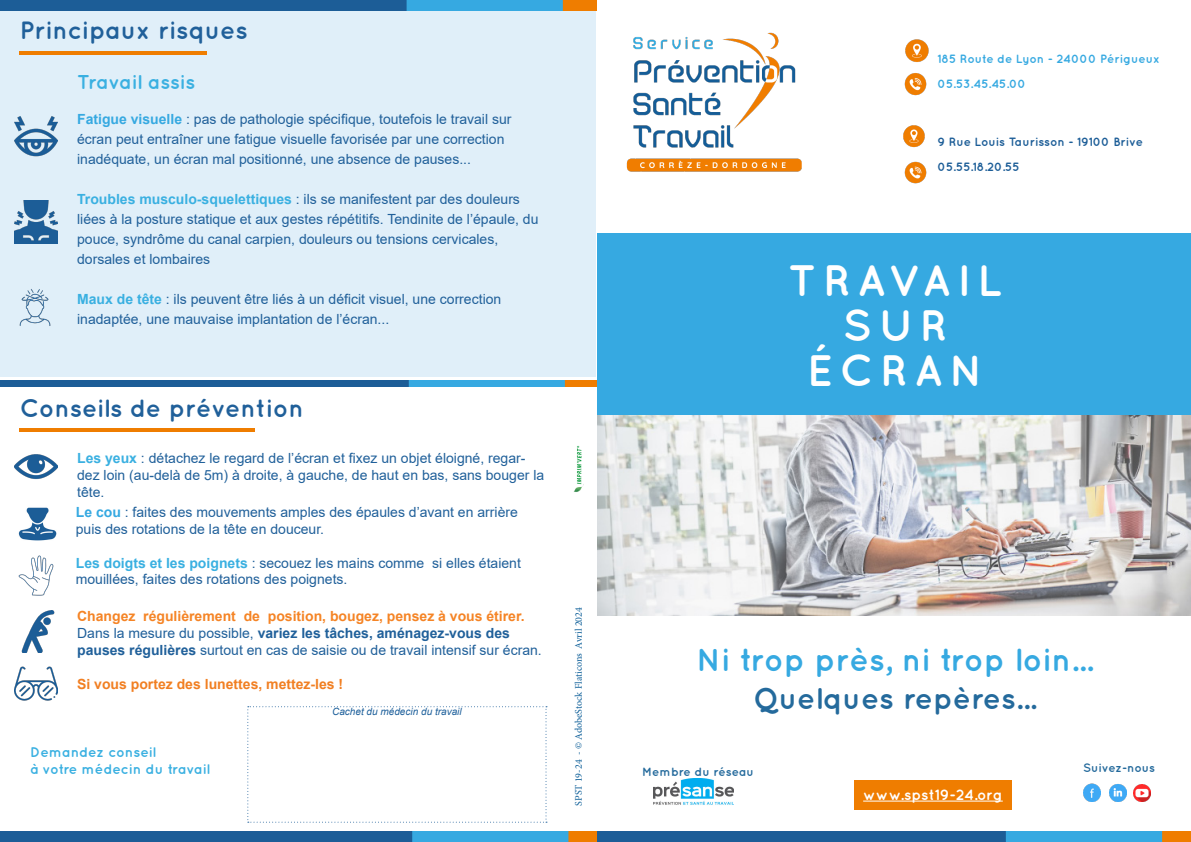
<style>
.page{position:relative;width:1191px;height:842px;background:#fff}
.page>*{position:absolute;margin:0;border:0;box-sizing:border-box;transform-origin:0 0}
.t1{font:700 44px "Quicksand";letter-spacing:.15em;color:#fff}
.t2{font:700 32px "Quicksand";color:#36a9e1}
.t3{font:700 30px "Quicksand";color:#246a9c}
.t4{font:700 25px "Quicksand";color:#20609a}
.t5{font:700 20px "Quicksand";letter-spacing:-.015em;color:#3ab0e1}
.t6{font:700 15px "Quicksand";color:#fff}
.t7{font:14px/16.8px "Arial";color:#20609a}
.t8{font:700 14px "Quicksand";letter-spacing:-.01em;color:#3ab0e1}
.t9{font:700 14px "Arial";color:#f17f22}
.t10{font:700 12px "Quicksand";color:#1c5d97}
.t11{font:700 12px "Quicksand";color:#36a9e1}
.t12{font:700 12px "Quicksand";color:#246a9c}
.t13{font:10px "Minion Pro";color:#0c5e98}
.t14{font:italic 10px "Arial";color:#1e609b}
.s1{font-weight:700;color:#36a9e1}
.s2{font-weight:700;color:#3ab0e1}
.s3{font-weight:700;color:#f58425}
.s4{font-weight:700}
</style>
<div class="page">
<div style="left:1px;top:11px;width:595px;height:366px;background:#e0eff9"></div>
<img style="left:0;top:380px;width:597px;height:6px">
<img style="left:626px;top:32px;width:176px;height:140px">
<img style="left:596px;top:831px;width:595px;height:11px">
<img style="left:0;top:831px;width:596px;height:11px">
<img style="left:654px;top:779px;width:79px;height:26px">
<img style="left:1083px;top:784px;width:17px;height:18px">
<img style="left:1109px;top:784px;width:17px;height:17px">
<img style="left:1133px;top:785px;width:17px;height:17px">
<img style="left:905px;top:39px;width:24px;height:23px">
<img style="left:904px;top:73px;width:23px;height:23px">
<img style="left:903px;top:125px;width:22px;height:23px">
<img style="left:904px;top:161px;width:23px;height:23px">
<div style="left:854px;top:780px;width:157px;height:29px;background:#ef7d00"></div>
<hr style="left:863px;top:801px;width:139px;height:1px;background:#fff">
<img style="left:573px;top:445px;width:11px;height:47px">
<img style="left:0;top:0;width:596px;height:11px">
<img style="left:597px;top:415px;width:594px;height:201px">
<div style="left:597px;top:233px;width:594px;height:182px;background:#36a9e1"></div>
<img style="left:15px;top:666px;width:42px;height:35px">
<hr style="left:20px;top:51px;width:187px;height:3px;background:#ef7d00">
<hr style="left:20px;top:429px;width:235px;height:3px;background:#ef7d00">
<img style="left:15px;top:454px;width:42px;height:25px">
<img style="left:21px;top:611px;width:34px;height:41px">
<svg style="left:247px;top:706px;width:300px;height:117px"></svg>
<img style="left:15px;top:201px;width:42px;height:42px">
<img style="left:15px;top:116px;width:42px;height:41px">
<img style="left:19px;top:289px;width:32px;height:37px">
<img style="left:18px;top:507px;width:39px;height:34px">
<img style="left:18px;top:555px;width:36px;height:41px">
<p class="t4" style="left:20px;top:16px;width:229px">Principaux risques</p>
<p class="t5" style="left:77px;top:69px;width:120px">Travail assis</p>
<p class="t7" style="left:77px;top:108px;width:436px;line-height:20px"><span class="s1">Fatigue visuelle</span> : pas de pathologie spécifique, toutefois le travail sur écran peut entraîner une fatigue visuelle favorisée par une correction</p>
<p class="t7" style="left:77px;top:150px;width:395px">inadéquate, un écran mal positionné, une absence de pauses...</p>
<p class="t7" style="left:77px;top:188px;width:463px;line-height:20px"><span class="s2">Troubles musculo-squelettiques</span> : ils se manifestent par des douleurs liées à la posture statique et aux gestes répétitifs. Tendinite de l’épaule, du pouce, syndrôme du canal carpien, douleurs ou tensions cervicales,</p>
<p class="t7" style="left:77px;top:250px;width:135px">dorsales et lombaires</p>
<p class="t7" style="left:77px;top:290px;width:426px"><span class="s2">Maux de tête</span> : ils peuvent être liés à un déficit visuel, une correction</p>
<p class="t7" style="left:77px;top:310px;width:314px">inadaptée, une mauvaise implantation de l’écran...</p>
<p class="t4" style="left:20px;top:393px;width:285px">Conseils de prévention</p>
<p class="t7" style="left:77px;top:450px;width:468px"><span class="s2">Les yeux</span> : détachez le regard de l’écran et fixez un objet éloigné, regar&shy;dez loin (au-delà de 5m) à droite, à gauche, de haut en bas, sans bouger la tête.</p>
<p class="t7" style="left:76px;top:504px;width:443px"><span class="s1">Le cou</span> : faites des mouvements amples des épaules d’avant en arrière puis des rotations de la tête en douceur.</p>
<p class="t7" style="left:76px;top:554px;width:447px"><span class="s2">Les doigts et les poignets</span> : secouez les mains comme si elles étaient mouillées, faites des rotations des poignets.</p>
<p class="t7" style="left:77px;top:608px;width:466px"><span class="s3">Changez régulièrement de position, bougez, pensez à vous étirer.<br></span>Dans la mesure du possible, <span class="s4">variez les tâches, aménagez-vous des pauses régulières</span> surtout en cas de saisie ou de travail intensif sur écran.</p>
<p class="t9" style="left:77px;top:674px;width:268px">Si vous portez des lunettes, mettez-les !</p>
<p class="t8" style="left:30px;top:743px;width:127px">Demandez conseil</p>
<p class="t8" style="left:30px;top:760px;width:181px">à votre médecin du travail</p>
<p class="t14" style="left:332px;top:704px;width:131px">Cachet du médecin du travail</p>
<p class="t13" style="left:572px;top:806px;width:200px;rotate:-90deg">SPST 19-24 - © AdobeStock Flaticons Avril 2024</p>
<p class="t11" style="left:937px;top:51px;width:224px">185 Route de Lyon - 24000 Périgueux</p>
<p class="t11" style="left:937px;top:76px;width:90px">05.53.45.45.00</p>
<p class="t10" style="left:937px;top:135px;width:207px">9 Rue Louis Taurisson - 19100 Brive</p>
<p class="t10" style="left:937px;top:160px;width:84px">05.55.18.20.55</p>
<p class="t1" style="left:788px;top:254px;width:215px">TRAVAIL</p>
<p class="t1" style="left:842px;top:299px;width:106px">SUR</p>
<p class="t1" style="left:806px;top:344px;width:178px">ÉCRAN</p>
<p class="t2" style="left:696px;top:640px;width:398px">Ni trop près, ni trop loin...</p>
<p class="t3" style="left:753px;top:680px;width:285px">Quelques repères...</p>
<p class="t12" style="left:642px;top:764px;width:113px">Membre du réseau</p>
<p class="t12" style="left:1083px;top:761px;width:73px">Suivez-nous</p>
<p class="t6" style="left:863px;top:785px;width:141px">www.spst19-24.org</p>
</div>
